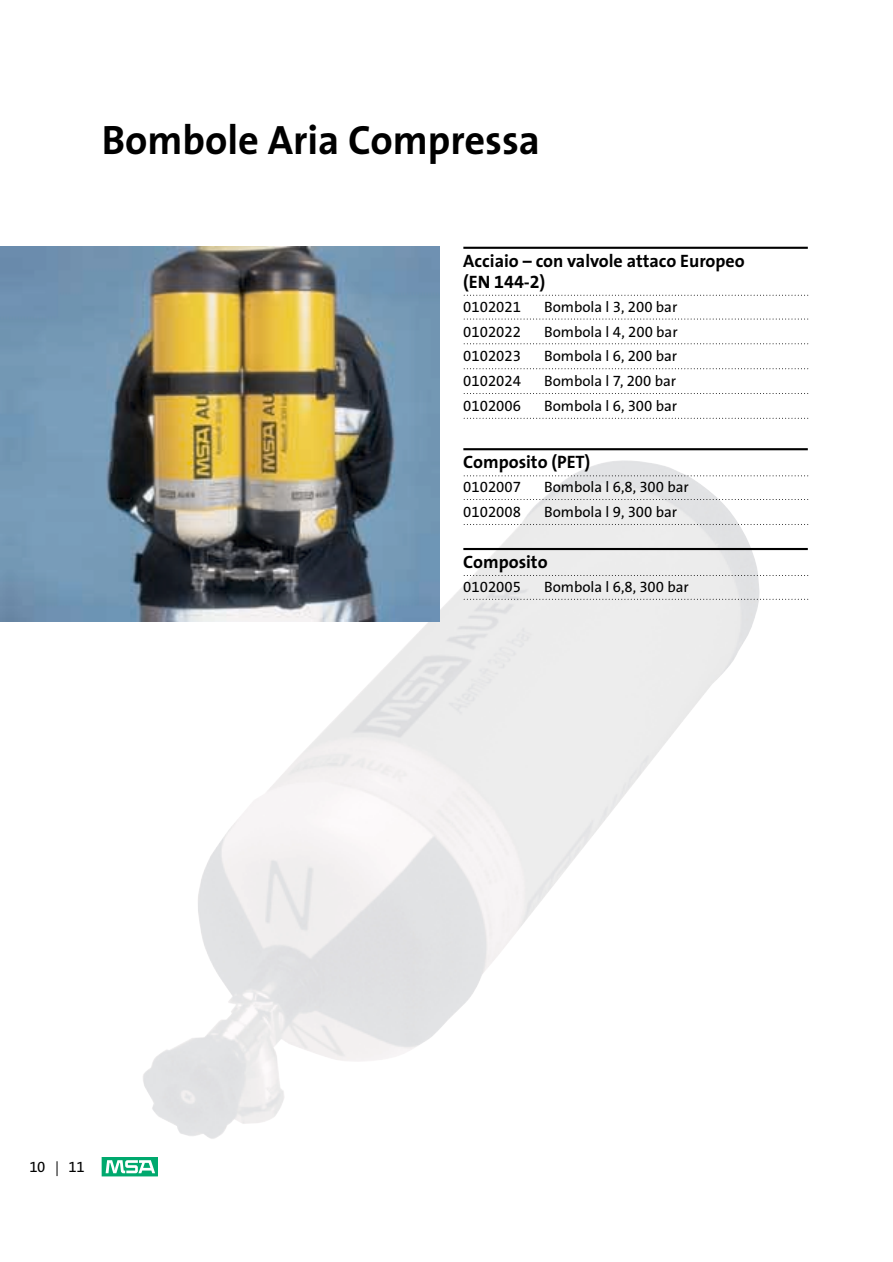
<style>
.page{position:relative;width:893px;height:1262px;background:#fff}
.page>*{position:absolute;margin:0;border:0;box-sizing:border-box;transform-origin:0 0}
.t1{font:700 41.25px "The Sans Spezial";color:#000}
.t2{font:700 18px/21px "The Sans Spezial";color:#000}
.t3{font:15px "The Sans Spezial";color:#000}
</style>
<div class="page">
<img style="left:143px;top:460px;width:616px;height:679px">
<svg style="left:57px;top:1161px;width:1px;height:15px"></svg>
<img style="left:1px;top:247px;width:438px;height:374px">
<div style="left:102px;top:1157px;width:55px;height:18px;background:#00a96e"></div>
<div style="left:102px;top:1157px;width:55px;height:18px;border:1px solid #00a96e"></div>
<svg style="left:106px;top:1160px;width:49px;height:13px"></svg>
<hr style="left:463px;top:247px;width:344px;height:2px;background:#000">
<svg style="left:464px;top:295px;width:341px;height:1px"></svg>
<svg style="left:464px;top:318px;width:341px;height:1px"></svg>
<svg style="left:464px;top:343px;width:341px;height:1px"></svg>
<svg style="left:464px;top:368px;width:341px;height:1px"></svg>
<svg style="left:464px;top:393px;width:341px;height:1px"></svg>
<svg style="left:464px;top:418px;width:341px;height:1px"></svg>
<hr style="left:463px;top:448px;width:344px;height:2px;background:#000">
<svg style="left:464px;top:475px;width:341px;height:1px"></svg>
<svg style="left:464px;top:499px;width:341px;height:1px"></svg>
<svg style="left:464px;top:524px;width:341px;height:1px"></svg>
<hr style="left:463px;top:548px;width:344px;height:2px;background:#000">
<svg style="left:464px;top:575px;width:341px;height:1px"></svg>
<svg style="left:464px;top:599px;width:341px;height:1px"></svg>
<h1 class="t1" style="left:102px;top:124px;width:440px">Bombole Aria Compressa</h1>
<p class="t2" style="left:463px;top:252px;width:283px">Acciaio – con valvole attaco Europeo (EN 144-2)</p>
<p class="t3" style="left:463px;top:301px;width:59px">0102021</p>
<p class="t3" style="left:544px;top:301px;width:135px">Bombola l 3, 200 bar</p>
<p class="t3" style="left:463px;top:325px;width:59px">0102022</p>
<p class="t3" style="left:544px;top:325px;width:135px">Bombola l 4, 200 bar</p>
<p class="t3" style="left:463px;top:350px;width:59px">0102023</p>
<p class="t3" style="left:544px;top:350px;width:135px">Bombola l 6, 200 bar</p>
<p class="t3" style="left:463px;top:375px;width:59px">0102024</p>
<p class="t3" style="left:544px;top:375px;width:134px">Bombola l 7, 200 bar</p>
<p class="t3" style="left:463px;top:400px;width:59px">0102006</p>
<p class="t3" style="left:544px;top:400px;width:135px">Bombola l 6, 300 bar</p>
<p class="t2" style="left:463px;top:453px;width:129px">Composito (PET)</p>
<p class="t3" style="left:463px;top:481px;width:59px">0102007</p>
<p class="t3" style="left:544px;top:481px;width:146px">Bombola l 6,8, 300 bar</p>
<p class="t3" style="left:463px;top:506px;width:59px">0102008</p>
<p class="t3" style="left:544px;top:506px;width:135px">Bombola l 9, 300 bar</p>
<p class="t2" style="left:463px;top:553px;width:86px">Composito</p>
<p class="t3" style="left:463px;top:581px;width:59px">0102005</p>
<p class="t3" style="left:544px;top:581px;width:146px">Bombola l 6,8, 300 bar</p>
<p class="t3" style="left:29px;top:1161px;width:17px">10</p>
<p class="t3" style="left:69px;top:1161px;width:18px">11</p>
</div>
